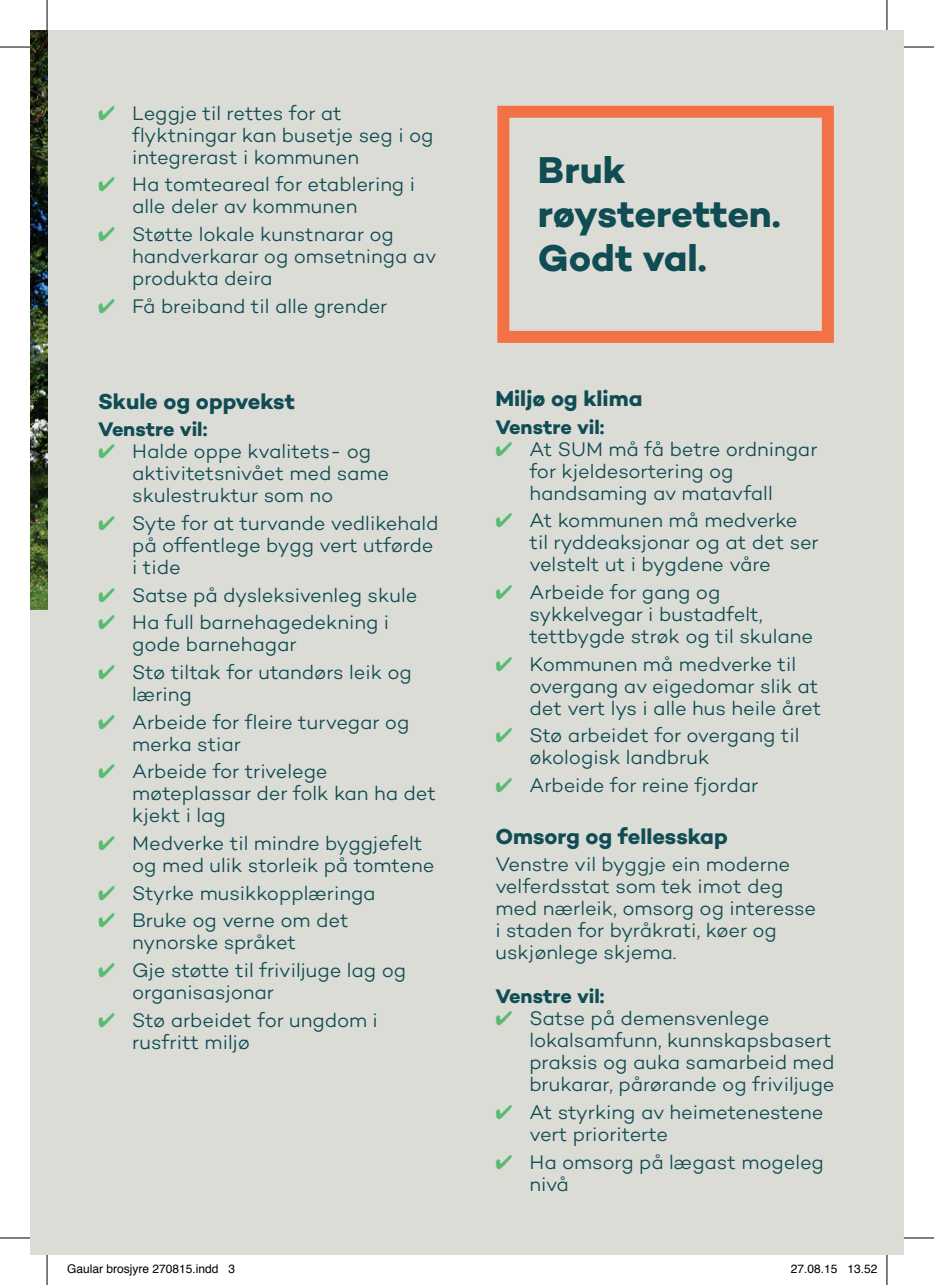
<style>
.page{position:relative;width:934px;height:1285px;background:#fff}
.page>*{position:absolute;margin:0;border:0;box-sizing:border-box;transform-origin:0 0}
.t1{font:700 38px/44px "Campton";letter-spacing:-.01em;color:#0f4c53}
.t2{font:700 22px "Campton";color:#0f4c53}
.t3{font:300 20px/22px "Campton";letter-spacing:-.005em;color:#0f4c53}
.t4{font:700 20px "Campton";color:#0f4c53}
.t5{font:12px "Helvetica";color:#000}
.s1{color:#57bc71}
</style>
<div class="page">
<div style="left:30px;top:30px;width:873px;height:1225px;background:#dcdcd6"></div>
<img style="left:30px;top:30px;width:18px;height:579px">
<div style="left:497px;top:106px;width:336px;height:237px;border:12px solid #f37147"></div>
<hr style="left:0;top:47px;width:30px;height:1px;background:#000">
<hr style="left:903px;top:47px;width:30px;height:1px;background:#000">
<hr style="left:0;top:1237px;width:30px;height:1px;background:#000">
<hr style="left:903px;top:1237px;width:30px;height:1px;background:#000">
<hr style="left:47px;top:0;width:1px;height:30px;background:#000">
<hr style="left:47px;top:1255px;width:1px;height:30px;background:#000">
<hr style="left:886px;top:0;width:1px;height:30px;background:#000">
<hr style="left:886px;top:1255px;width:1px;height:30px;background:#000">
<p class="t3" style="left:132px;top:102px;width:303px;text-indent:-34px"><span class="s1">✔</span> Leggje til rettes for at flyktningar kan busetje seg i og integrerast i kommunen</p>
<p class="t3" style="left:132px;top:173px;width:284px;text-indent:-34px"><span class="s1">✔</span> Ha tomteareal for etablering i alle deler av kommunen</p>
<p class="t3" style="left:132px;top:223px;width:306px;text-indent:-34px"><span class="s1">✔</span> Støtte lokale kunstnarar og handverkarar og omsetninga av produkta deira</p>
<p class="t3" style="left:98px;top:295px;width:291px"><span class="s1">✔</span> Få breiband til alle grender</p>
<p class="t2" style="left:98px;top:387px;width:198px">Skule og oppvekst</p>
<p class="t4" style="left:98px;top:416px;width:111px">Venstre vil:</p>
<p class="t3" style="left:132px;top:440px;width:258px;text-indent:-34px"><span class="s1">✔</span> Halde oppe kvalitets- og aktivitetsnivået med same skulestruktur som no</p>
<p class="t3" style="left:132px;top:512px;width:308px;text-indent:-34px"><span class="s1">✔</span> Syte for at turvande vedlikehald på offentlege bygg vert utførde i tide</p>
<p class="t3" style="left:98px;top:583px;width:321px"><span class="s1">✔</span> Satse på dysleksivenleg skule</p>
<p class="t3" style="left:132px;top:611px;width:258px;text-indent:-34px"><span class="s1">✔</span> Ha full barnehagedekning i gode barnehagar</p>
<p class="t3" style="left:132px;top:661px;width:281px;text-indent:-34px"><span class="s1">✔</span> Stø tiltak for utandørs leik og læring</p>
<p class="t3" style="left:132px;top:710px;width:279px;text-indent:-34px"><span class="s1">✔</span> Arbeide for fleire turvegar og merka stiar</p>
<p class="t3" style="left:132px;top:760px;width:305px;text-indent:-34px"><span class="s1">✔</span> Arbeide for trivelege møteplassar der folk kan ha det kjekt i lag</p>
<p class="t3" style="left:132px;top:832px;width:303px;text-indent:-34px"><span class="s1">✔</span> Medverke til mindre byggjefelt og med ulik storleik på tomtene</p>
<p class="t3" style="left:98px;top:881px;width:279px"><span class="s1">✔</span> Styrke musikkopplæringa</p>
<p class="t3" style="left:132px;top:909px;width:218px;text-indent:-34px"><span class="s1">✔</span> Bruke og verne om det nynorske språket</p>
<p class="t3" style="left:132px;top:959px;width:275px;text-indent:-34px"><span class="s1">✔</span> Gje støtte til friviljuge lag og organisasjonar</p>
<p class="t3" style="left:132px;top:1008px;width:247px;text-indent:-34px"><span class="s1">✔</span> Stø arbeidet for ungdom i rusfritt miljø</p>
<h1 class="t1" style="left:537px;top:148px;width:244px">Bruk røysteretten.<br>Godt val.</h1>
<p class="t2" style="left:495px;top:384px;width:149px">Miljø og klima</p>
<p class="t4" style="left:495px;top:414px;width:111px">Venstre vil:</p>
<p class="t3" style="left:529px;top:437px;width:289px;text-indent:-34px"><span class="s1">✔</span> At SUM må få betre ordningar for kjeldesortering og handsaming av matavfall</p>
<p class="t3" style="left:529px;top:509px;width:291px;text-indent:-34px"><span class="s1">✔</span> At kommunen må medverke til ryddeaksjonar og at det ser velstelt ut i bygdene våre</p>
<p class="t3" style="left:529px;top:581px;width:285px;text-indent:-34px"><span class="s1">✔</span> Arbeide for gang og sykkelvegar i bustadfelt, tettbygde strøk og til skulane</p>
<p class="t3" style="left:529px;top:652px;width:293px;text-indent:-34px"><span class="s1">✔</span> Kommunen må medverke til overgang av eigedomar slik at det vert lys i alle hus heile året</p>
<p class="t3" style="left:529px;top:724px;width:271px;text-indent:-34px"><span class="s1">✔</span> Stø arbeidet for overgang til økologisk landbruk</p>
<p class="t3" style="left:495px;top:774px;width:264px"><span class="s1">✔</span> Arbeide for reine fjordar</p>
<p class="t2" style="left:495px;top:822px;width:234px">Omsorg og fellesskap</p>
<p class="t3" style="left:495px;top:853px;width:322px">Venstre vil byggje ein moderne velferdsstat som tek imot deg med nærleik, omsorg og interesse i staden for byråkrati, køer og uskjønlege skjema.</p>
<p class="t4" style="left:495px;top:983px;width:111px">Venstre vil:</p>
<p class="t3" style="left:529px;top:1007px;width:306px;text-indent:-34px"><span class="s1">✔</span> Satse på demensvenlege lokalsamfunn, kunnskapsbasert praksis og auka samarbeid med brukarar, pårørande og friviljuge</p>
<p class="t3" style="left:529px;top:1101px;width:295px;text-indent:-34px"><span class="s1">✔</span> At styrking av heimetenestene vert prioriterte</p>
<p class="t3" style="left:529px;top:1150px;width:296px;text-indent:-34px"><span class="s1">✔</span> Ha omsorg på lægast mogeleg nivå</p>
<p class="t5" style="left:67px;top:1259px;width:170px">Gaular brosjyre 270815.indd 3</p>
<p class="t5" style="left:790px;top:1259px;width:88px">27.08.15 13.52</p>
</div>
